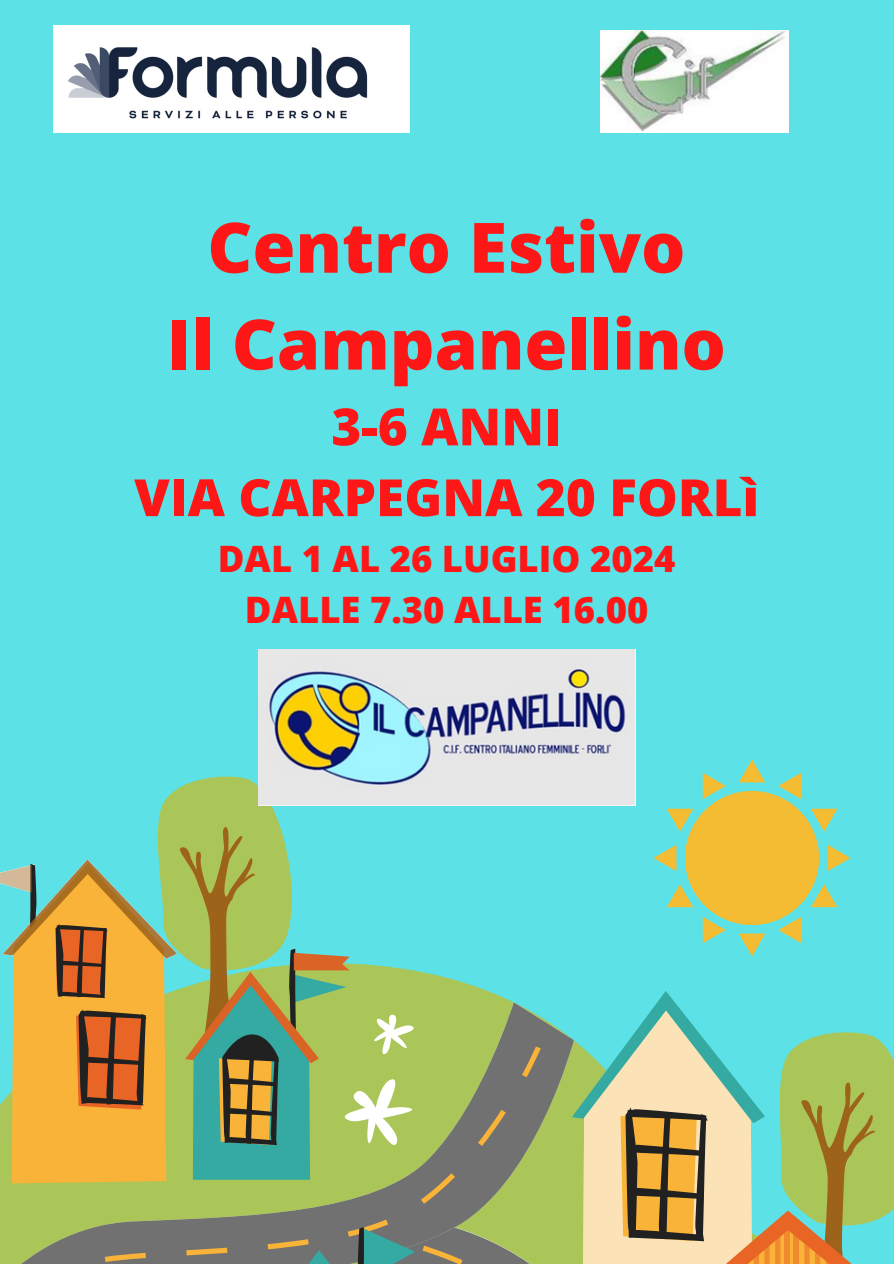
<style>
.page{position:relative;width:894px;height:1264px;background:#fff}
.page>*{position:absolute;margin:0;border:0;box-sizing:border-box;transform-origin:0 0}
.t1{font:800 69.45px/96.9px "Open Sans";color:#ff1616;text-align:center}
.t2{font:800 51.3px/70.8px "Open Sans";color:#ff1616;text-align:center}
.t3{font:800 36.45px/50.8px "Open Sans";color:#ff1616;text-align:center}
</style>
<div class="page">
<div style="left:0;top:0;width:893px;height:1263px;background:#5ce1e6"></div>
<svg style="left:0;top:759px;width:893px;height:505px"></svg>
<img style="left:53px;top:26px;width:356px;height:107px">
<img style="left:600px;top:30px;width:188px;height:103px">
<img style="left:258px;top:649px;width:377px;height:157px">
<p class="t1" style="left:167px;top:197px;width:560px">Centro Estivo<br>Il Campanellino</p>
<p class="t2" style="left:134px;top:390px;width:626px">3-6 ANNI<br>VIA CARPEGNA 20 FORLì</p>
<p class="t3" style="left:218px;top:532px;width:459px">DAL 1 AL 26 LUGLIO 2024<br>DALLE 7.30 ALLE 16.00</p>
</div>
